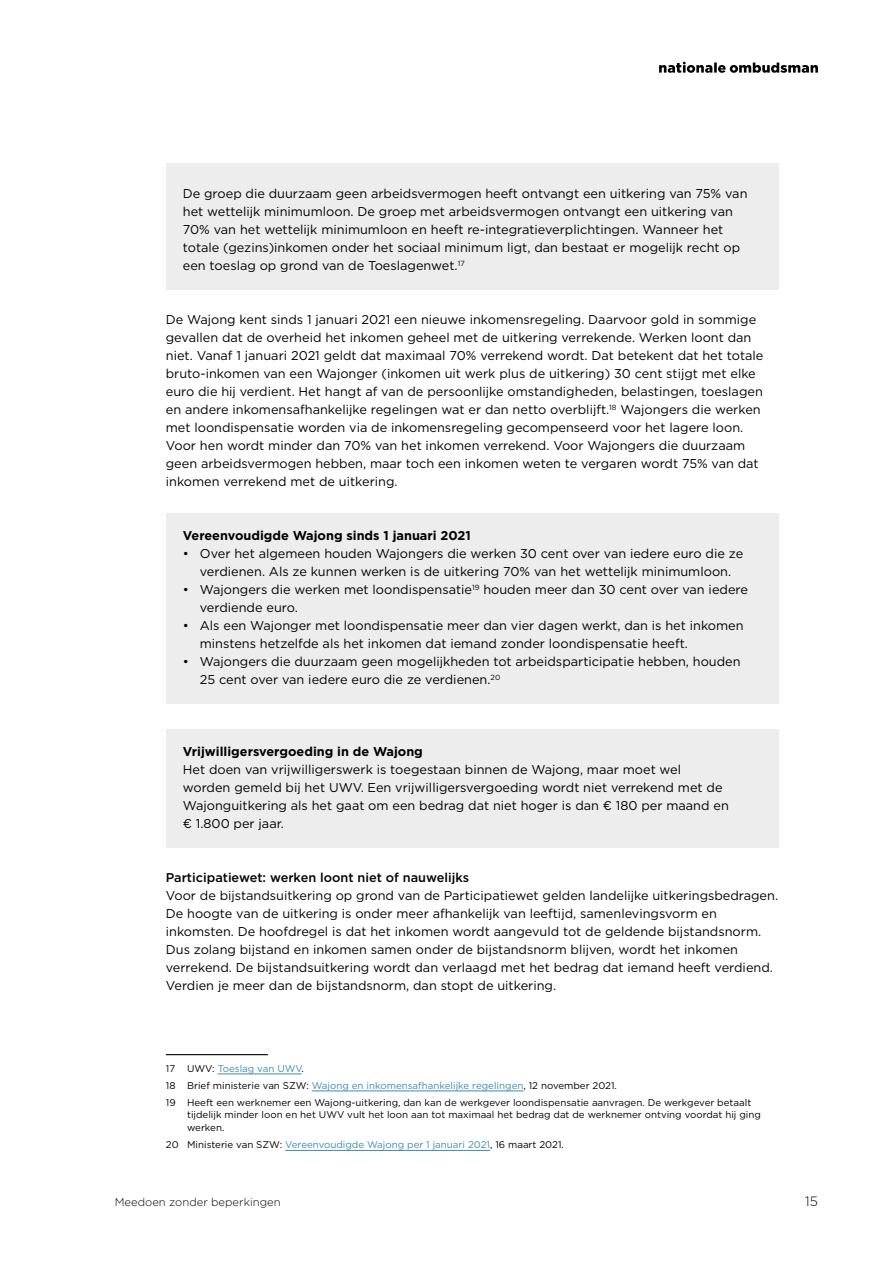
<style>
.page{position:relative;width:893px;height:1263px;background:#fff}
.page>*{position:absolute;margin:0;border:0;box-sizing:border-box;transform-origin:0 0}
.t1{font:300 13.5px "Gotham";color:#000}
.t2{font:12.75px/18px "Gotham";color:#000}
.t3{font:700 12.75px "Gotham";color:#000}
.t4{font:500 12.75px "Gotham";color:#000}
.t5{font:300 11.25px "Gotham";color:#000}
.t6{font:9.75px/17px "Gotham";color:#000}
.t7{font:9.75px "Gotham";color:#408ab1}
.s1{color:#408ab1}
.s2{color:#000}
</style>
<div class="page">
<svg style="left:659px;top:62px;width:159px;height:11px"></svg>
<div style="left:166px;top:163px;width:612px;height:127px;background:#ededed"></div>
<div style="left:166px;top:513px;width:612px;height:47px;background:#ededed"></div>
<div style="left:166px;top:559px;width:612px;height:73px;background:#ededed"></div>
<div style="left:166px;top:631px;width:612px;height:73px;background:#ededed"></div>
<div style="left:166px;top:729px;width:612px;height:47px;background:#ededed"></div>
<div style="left:166px;top:739px;width:612px;height:109px;background:#ededed"></div>
<hr style="left:166px;top:1054px;width:102px;height:1px;background:#000">
<hr style="left:218px;top:1074px;width:84px;height:1px;background:#408ab1">
<hr style="left:312px;top:1091px;width:211px;height:1px;background:#408ab1">
<hr style="left:285px;top:1150px;width:205px;height:1px;background:#408ab1">
<p class="t2" style="left:183px;top:184px;width:566px">De groep die duurzaam geen arbeidsvermogen heeft ontvangt een uitkering van 75% van het wettelijk minimumloon. De groep met arbeidsvermogen ontvangt een uitkering van 70% van het wettelijk minimumloon en heeft re-integratieverplichtingen. Wanneer het totale (gezins)inkomen onder het sociaal minimum ligt, dan bestaat er mogelijk recht op een toeslag op grond van de Toeslagenwet.<sup>17</sup></p>
<p class="t2" style="left:166px;top:310px;width:599px">De Wajong kent sinds 1 januari 2021 een nieuwe inkomensregeling. Daarvoor gold in sommige gevallen dat de overheid het inkomen geheel met de uitkering verrekende. Werken loont dan niet. Vanaf 1 januari 2021 geldt dat maximaal 70% verrekend wordt. Dat betekent dat het totale bruto-inkomen van een Wajonger (inkomen uit werk plus de uitkering) 30 cent stijgt met elke euro die hij verdient. Het hangt af van de persoonlijke omstandigheden, belastingen, toeslagen en andere inkomensafhankelijke regelingen wat er dan netto overblijft.<sup>18</sup> Wajongers die werken met loondispensatie worden via de inkomensregeling gecompenseerd voor het lagere loon.<br>Voor hen wordt minder dan 70% van het inkomen verrekend. Voor Wajongers die duurzaam geen arbeidsvermogen hebben, maar toch een inkomen weten te vergaren wordt 75% van dat inkomen verrekend met de uitkering.</p>
<p class="t3" style="left:183px;top:527px;width:290px">Vereenvoudigde Wajong sinds 1 januari 2021</p>
<p class="t2" style="left:183px;top:544px;width:562px;text-align:center">• Over het algemeen houden Wajongers die werken 30 cent over van iedere euro die ze verdienen. Als ze kunnen werken is de uitkering 70% van het wettelijk minimumloon.</p>
<p class="t2" style="left:200px;top:580px;width:550px;text-indent:-17px">• Wajongers die werken met loondispensatie<sup>19</sup> houden meer dan 30 cent over van iedere verdiende euro.</p>
<p class="t2" style="left:200px;top:616px;width:545px;text-indent:-17px">• Als een Wajonger met loondispensatie meer dan vier dagen werkt, dan is het inkomen minstens hetzelfde als het inkomen dat iemand zonder loondispensatie heeft.</p>
<p class="t2" style="left:200px;top:652px;width:542px;text-indent:-17px">• Wajongers die duurzaam geen mogelijkheden tot arbeidsparticipatie hebben, houden<br>25 cent over van iedere euro die ze verdienen.<sup>20</sup></p>
<p class="t3" style="left:183px;top:743px;width:242px">Vrijwilligersvergoeding in de Wajong</p>
<p class="t2" style="left:183px;top:760px;width:547px">Het doen van vrijwilligerswerk is toegestaan binnen de Wajong, maar moet wel worden gemeld bij het UWV. Een vrijwilligersvergoeding wordt niet verrekend met de Wajonguitkering als het gaat om een bedrag dat niet hoger is dan € 180 per maand en € 1.800 per jaar.</p>
<p class="t4" style="left:166px;top:869px;width:305px">Participatiewet: werken loont niet of nauwelijks</p>
<p class="t2" style="left:166px;top:886px;width:614px">Voor de bijstandsuitkering op grond van de Participatiewet gelden landelijke uitkeringsbedragen.<br>De hoogte van de uitkering is onder meer afhankelijk van leeftijd, samenlevingsvorm en inkomsten. De hoofdregel is dat het inkomen wordt aangevuld tot de geldende bijstandsnorm.<br>Dus zolang bijstand en inkomen samen onder de bijstandsnorm blijven, wordt het inkomen verrekend. De bijstandsuitkering wordt dan verlaagd met het bedrag dat iemand heeft verdiend.<br>Verdien je meer dan de bijstandsnorm, dan stopt de uitkering.</p>
<p class="t6" style="left:166px;top:1059px;width:587px">17 UWV: <span class="s1">Toeslag van UWV</span>.<br>18 Brief ministerie van SZW: <span class="s1">Wajong en inkomensafhankelijke regelingen</span>, 12 november 2021.<br>19 Heeft een werknemer een Wajong-uitkering, dan kan de werkgever loondispensatie aanvragen. De werkgever betaalt</p>
<p class="t6" style="left:187px;top:1108px;width:575px;line-height:12.8px">tijdelijk minder loon en het UWV vult het loon aan tot maximaal het bedrag dat de werknemer ontving voordat hij ging werken.</p>
<p class="t7" style="left:166px;top:1138px;width:400px"><span class="s2">20 Ministerie van SZW:</span> Vereenvoudigde Wajong per 1 januari 2021<span class="s2">, 16 maart 2021.</span></p>
<p class="t5" style="left:115px;top:1195px;width:167px">Meedoen zonder beperkingen</p>
<p class="t1" style="left:805px;top:1193px;width:14px">15</p>
</div>
